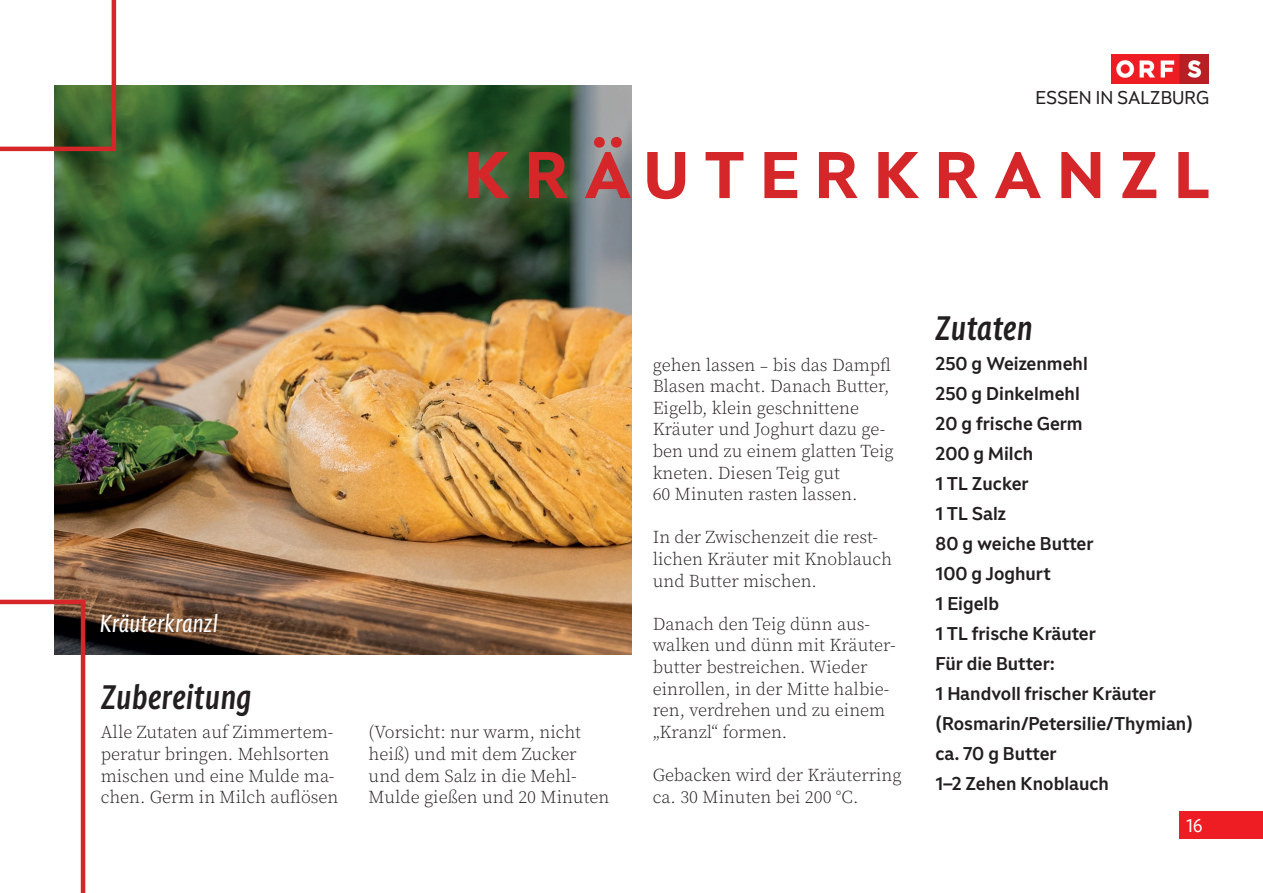
<style>
.page{position:relative;width:1263px;height:893px;background:#fff}
.page>*{position:absolute;margin:0;border:0;box-sizing:border-box;transform-origin:0 0}
.t1{font:700 64.5px "ORF Universal Basic HL";letter-spacing:.23em;color:#d52629}
.t2{font:italic 500 33px "ORF Universal Cond TX";color:#231f20}
.t3{font:italic 24px "ORF Universal Cond TX";color:#fff}
.t4{font:300 18px/21.6px "Source Serif Pro";color:#231f20}
.t5{font:500 18px/30px "ORF Universal Basic HL";color:#231f20}
.t6{font:18px "ORF Universal Basic HL";color:#231f20}
.t7{font:18px "ORF Universal Cond TX";color:#fff}
</style>
<div class="page">
<img style="left:54px;top:86px;width:577px;height:568px">
<img style="left:1111px;top:54px;width:98px;height:29px">
<hr style="left:81px;top:600px;width:4px;height:293px;background:#d52629">
<hr style="left:112px;top:0;width:4px;height:151px;background:#d52629">
<hr style="left:0;top:147px;width:112px;height:4px;background:#d52629">
<hr style="left:0;top:600px;width:85px;height:4px;background:#d52629">
<div style="left:1179px;top:812px;width:84px;height:27px;background:#ee1d23"></div>
<p class="t6" style="left:1035px;top:86px;width:175px">ESSEN IN SALZBURG</p>
<h1 class="t1" style="left:464px;top:134px;width:748px">KRÄUTERKRANZL</h1>
<h3 class="t3" style="left:99px;top:608px;width:120px">Kräuterkranzl</h3>
<h2 class="t2" style="left:101px;top:676px;width:153px">Zubereitung</h2>
<p class="t4" style="left:101px;top:722px;width:239px">Alle Zutaten auf Zimmertem&shy;peratur bringen. Mehlsorten mischen und eine Mulde ma&shy;chen. Germ in Milch auflösen</p>
<p class="t4" style="left:369px;top:722px;width:242px">(Vorsicht: nur warm, nicht heiß) und mit dem Zucker und dem Salz in die Mehl-<br>Mulde gießen und 20 Minuten</p>
<p class="t4" style="left:653px;top:354px;width:243px">gehen lassen – bis das Dampfl<br>Blasen macht. Danach Butter,<br>Eigelb, klein geschnittene<br>Kräuter und Joghurt dazu ge&shy;ben und zu einem glatten Teig kneten. Diesen Teig gut<br>60 Minuten rasten lassen.</p>
<p class="t4" style="left:653px;top:527px;width:241px">In der Zwischenzeit die rest&shy;lichen Kräuter mit Knoblauch und Butter mischen.</p>
<p class="t4" style="left:653px;top:613px;width:244px">Danach den Teig dünn aus&shy;walken und dünn mit Kräuter&shy;butter bestreichen. Wieder einrollen, in der Mitte halbie&shy;ren, verdrehen und zu einem „Kranzl“ formen.</p>
<p class="t4" style="left:653px;top:764px;width:250px">Gebacken wird der Kräuterring ca. 30 Minuten bei 200 °C.</p>
<h2 class="t2" style="left:935px;top:307px;width:99px">Zutaten</h2>
<p class="t5" style="left:935px;top:348px;width:259px">250 g Weizenmehl<br>250 g Dinkelmehl<br>20 g frische Germ<br>200 g Milch<br>1 TL Zucker<br>1 TL Salz<br>80 g weiche Butter<br>100 g Joghurt<br>1 Eigelb<br>1 TL frische Kräuter<br>Für die Butter:<br>1 Handvoll frischer Kräuter (Rosmarin/Petersilie/Thymian) ca. 70 g Butter<br>1–2 Zehen Knoblauch</p>
<p class="t7" style="left:1186px;top:814px;width:18px">16</p>
</div>
